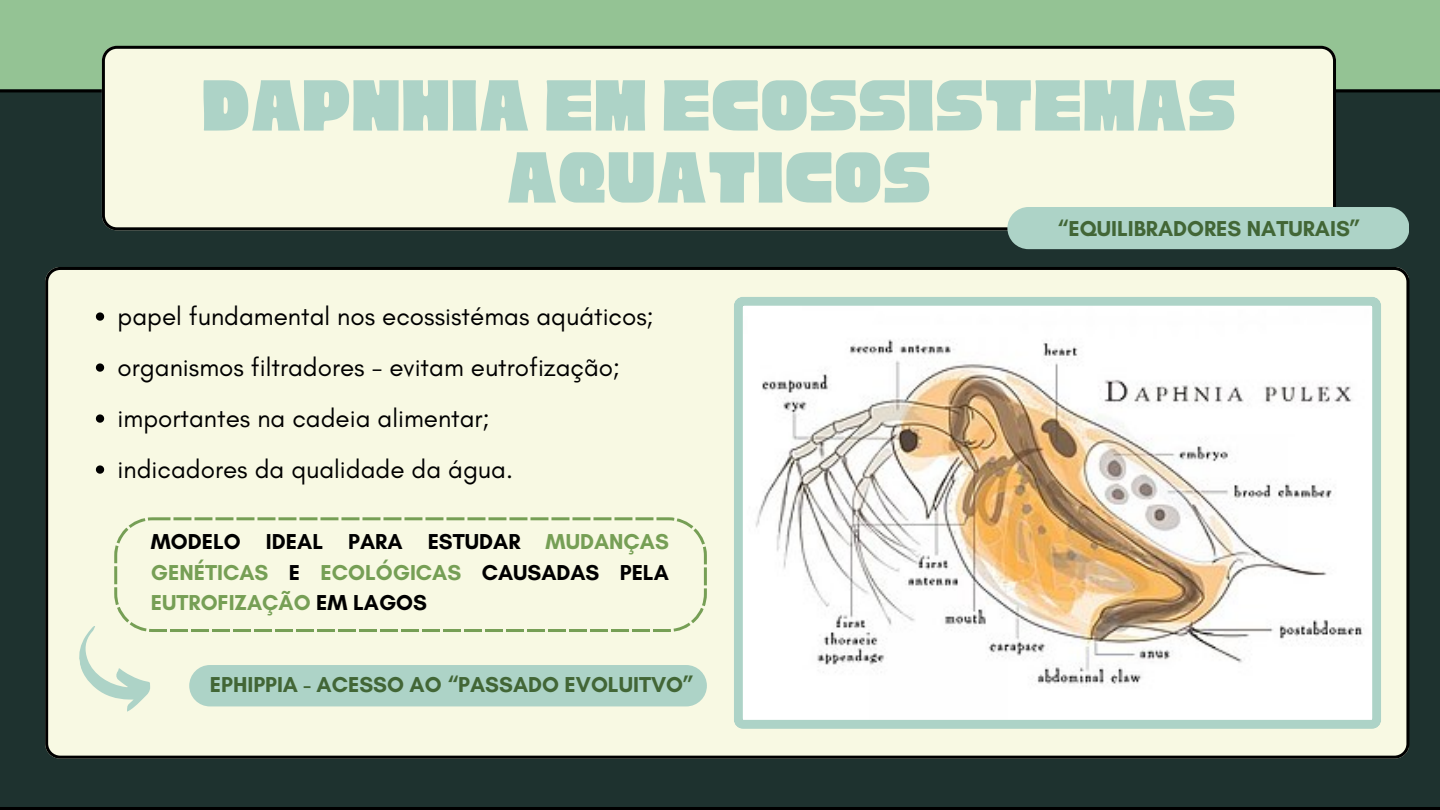
<style>
.page{position:relative;width:1440px;height:810px;background:#94c394}
.page>*{position:absolute;margin:0;border:0;box-sizing:border-box;transform-origin:0 0}
.t1{font:80px/72px "Cubao Free Regular";color:#add3c7;text-align:center}
.t2{font:26px "Glacial Indifference";color:#000}
.t3{font:700 22px/30.8px "Glacial Indifference";color:#000;text-align:justify}
.t4{font:700 22px "Glacial Indifference";color:#426636}
.s1{color:#769f55}
.s2{color:#f8f9e3}
</style>
<div class="page">
<div style="left:0;top:89px;width:1440px;height:721px;background:#1e322f"></div>
<div style="left:102px;top:46px;width:1234px;height:184px;background:#f8f9e3"></div>
<div style="left:1007px;top:207px;width:402px;height:42px;background:#add3c7"></div>
<div style="left:45px;top:267px;width:1364px;height:492px;background:#f8f9e3"></div>
<svg style="left:734px;top:297px;width:647px;height:432px;background:#e9e6dc"></svg>
<svg style="left:96px;top:312px;width:8px;height:9px"></svg>
<svg style="left:96px;top:363px;width:8px;height:9px"></svg>
<svg style="left:96px;top:414px;width:8px;height:9px"></svg>
<svg style="left:96px;top:465px;width:8px;height:9px"></svg>
<div style="left:114px;top:517px;width:593px;height:115px;background:#f8f9e3"></div>
<div style="left:189px;top:665px;width:518px;height:41px;background:#add3c7;border-radius:21px"></div>
<svg style="left:75px;top:619px;width:79px;height:99px;background:#e8f0dc"></svg>
<h1 class="t1" style="left:201px;top:71px;width:1037px">DAPNHIA EM ECOSSISTEMAS<br>AQUÁTICOS</h1>
<p class="t2" style="left:118px;top:301px;width:538px">papel fundamental nos ecossistémas aquáticos;</p>
<p class="t2" style="left:118px;top:352px;width:504px">organismos filtradores - evitam eutrofização;</p>
<p class="t2" style="left:118px;top:403px;width:374px">importantes na cadeia alimentar;</p>
<p class="t2" style="left:118px;top:454px;width:397px">indicadores da qualidade da água.</p>
<p class="t3" style="left:151px;top:526px;width:520px">MODELO IDEAL PARA ESTUDAR <span class="s1">MUDANÇAS GENÉTICAS</span> E <span class="s1">ECOLÓGICAS</span> CAUSADAS PELA <span class="s1">EUTROFIZAÇÃO</span> EM LAGOS<span class="s2">.</span></p>
<p class="t4" style="left:210px;top:671px;width:486px">EPHIPPIA - ACESSO AO “PASSADO EVOLUITVO”</p>
<p class="t4" style="left:1057px;top:215px;width:305px">“EQUILIBRADORES NATURAIS”</p>
</div>
